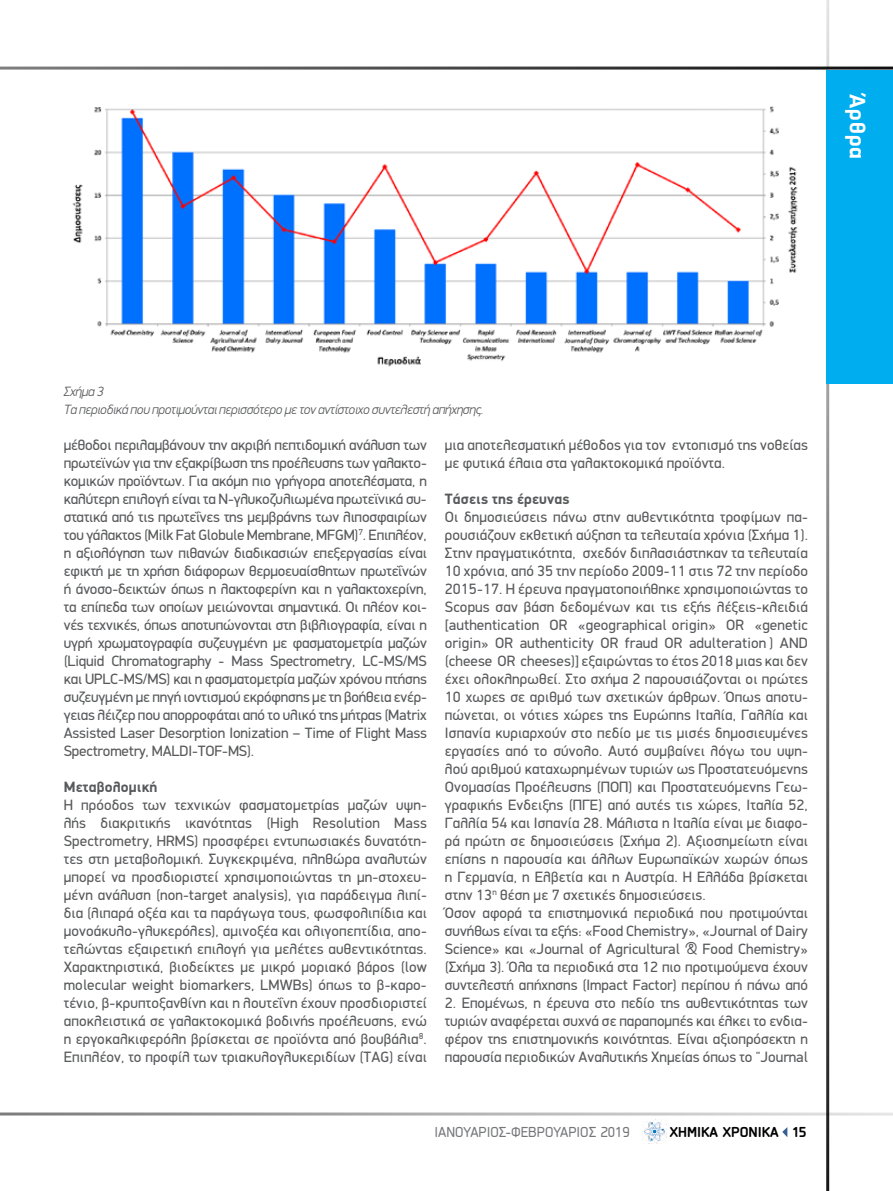
<style>
.page{position:relative;width:893px;height:1191px;background:#fff}
.page>*{position:absolute;margin:0;border:0;box-sizing:border-box;transform-origin:0 0}
.t1{font:700 22.5px "PF Din Display Pro";color:#fff}
.t2{font:15px/18px "PF Din Display";letter-spacing:.01em;color:#58595b;text-align:justify}
.t3{font:700 15px "PF Din Display";letter-spacing:.01em;color:#58595b}
.t4{font:15px "PF Isotext Pro";color:#77787b}
.t5{font:700 15px "PF Isotext Pro";color:#000}
.t6{font:italic 300 13.5px/18px "PF Din Display";letter-spacing:-.02em;color:#58595b}
</style>
<div class="page">
<svg style="left:782px;top:1127px;width:5px;height:10px"></svg>
<hr style="left:0;top:67px;width:893px;height:3px;background:#000">
<hr style="left:0;top:1112px;width:893px;height:3px;background:#000">
<hr style="left:826px;top:0;width:3px;height:1191px;background:#000">
<img style="left:642px;top:1119px;width:25px;height:24px">
<img style="left:72px;top:106px;width:726px;height:261px">
<div style="left:826px;top:70px;width:67px;height:313px;background:#00aeef"></div>
<h1 class="t1" style="left:871px;top:94px;width:67px;rotate:90deg">Άρθρα</h1>
<p class="t6" style="left:64px;top:382px;width:421px">Σχήμα 3<br>Τα περιοδικά που προτιμούνται περισσότερο με τον αντίστοιχο συντελεστή απήχησης.</p>
<p class="t2" style="left:64px;top:436px;width:365px">μέθοδοι περιλαμβάνουν την ακριβή πεπτιδομική ανάλυση των πρωτεϊνών για την εξακρίβωση της προέλευσης των γαλακτο&shy;κομικών προϊόντων. Για ακόμη πιο γρήγορα αποτελέσματα, η καλύτερη επιλογή είναι τα Ν-γλυκοζυλιωμένα πρωτεϊνικά συ&shy;στατικά από τις πρωτεΐνες της μεμβράνης των λιποσφαιρίων του γάλακτος (Milk Fat Globule Membrane, MFGM)<sup>7</sup>. Επιπλέον, η αξιολόγηση των πιθανών διαδικασιών επεξεργασίας είναι εφικτή με τη χρήση διάφορων θερμοευαίσθητων πρωτεΐνών ή άνοσο-δεικτών όπως η λακτοφερίνη και η γαλακτοχερίνη, τα επίπεδα των οποίων μειώνονται σημαντικά. Οι πλέον κοι&shy;νές τεχνικές, όπως αποτυπώνονται στη βιβλιογραφία, είναι η υγρή χρωματογραφία συζευγμένη με φασματομετρία μαζών (Liquid Chromatography - Mass Spectrometry, LC-MS/MS και UPLC-MS/MS) και η φασματομετρία μαζών χρόνου πτήσης συζευγμένη με πηγή ιοντισμού εκρόφησης με τη βοήθεια ενέρ&shy;γειας λέιζερ που απορροφάται από το υλικό της μήτρας (Matrix Assisted Laser Desorption Ionization – Time of Flight Mass Spectrometry, MALDI-TOF-MS).</p>
<p class="t3" style="left:64px;top:778px;width:95px">Μεταβολομική</p>
<p class="t2" style="left:64px;top:796px;width:365px">Η πρόοδος των τεχνικών φασματομετρίας μαζών υψη&shy;λής διακριτικής ικανότητας (High Resolution Mass Spectrometry, HRMS) προσφέρει εντυπωσιακές δυνατότη&shy;τες στη μεταβολομική. Συγκεκριμένα, πληθώρα αναλυτών μπορεί να προσδιοριστεί χρησιμοποιώντας τη μη-στοχευ&shy;μένη ανάλυση (non-target analysis), για παράδειγμα λιπί&shy;δια (λιπαρά οξέα και τα παράγωγα τους, φωσφολιπίδια και μονοάκυλο-γλυκερόλες), αμινοξέα και ολιγοπεπτίδια, απο&shy;τελώντας εξαιρετική επιλογή για μελέτες αυθεντικότητας.<br>Χαρακτηριστικά, βιοδείκτες με μικρό μοριακό βάρος (low molecular weight biomarkers, LMWBs) όπως το β-καρο&shy;τένιο, β-κρυπτοξανθίνη και η λουτεΐνη έχουν προσδιοριστεί αποκλειστικά σε γαλακτοκομικά βοδινής προέλευσης, ενώ η εργοκαλκιφερόλη βρίσκεται σε προϊόντα από βουβάλια<sup>8</sup>.<br>Επιπλέον, το προφίλ των τριακυλογλυκεριδίων (TAG) είναι</p>
<p class="t2" style="left:445px;top:436px;width:365px">μια αποτελεσματική μέθοδος για τον εντοπισμό της νοθείας με φυτικά έλαια στα γαλακτοκομικά προϊόντα.</p>
<p class="t3" style="left:445px;top:490px;width:126px">Τάσεις της έρευνας</p>
<p class="t2" style="left:445px;top:508px;width:365px;text-align:left">Οι δημοσιεύσεις πάνω στην αυθεντικότητα τροφίμων πα&shy;ρουσιάζουν εκθετική αύξηση τα τελευταία χρόνια (Σχήμα 1).<br>Στην πραγματικότητα, σχεδόν διπλασιάστηκαν τα τελευταία 10 χρόνια, από 35 την περίοδο 2009-11 στις 72 την περίοδο 2015-17. Η έρευνα πραγματοποιήθηκε χρησιμοποιώντας το Scopus σαν βάση δεδομένων και τις εξής λέξεις-κλειδιά [authentication OR «geographical origin» OR «genetic origin» OR authenticity OR fraud OR adulteration ) AND (cheese OR cheeses)] εξαιρώντας το έτος 2018 μιας και δεν έχει ολοκληρωθεί. Στο σχήμα 2 παρουσιάζονται οι πρώτες 10 χωρες σε αριθμό των σχετικών άρθρων. Όπως αποτυ&shy;πώνεται, οι νότιες χώρες της Ευρώπης Ιταλία, Γαλλία και Ισπανία κυριαρχούν στο πεδίο με τις μισές δημοσιευμένες εργασίες από το σύνολο. Αυτό συμβαίνει λόγω του υψη&shy;λού αριθμού καταχωρημένων τυριών ως Προστατευόμενης Ονομασίας Προέλευσης (ΠΟΠ) και Προστατευόμενης Γεω&shy;γραφικής Ενδειξης (ΠΓΕ) από αυτές τις χώρες, Ιταλία 52, Γαλλία 54 και Ισπανία 28. Μάλιστα η Ιταλία είναι με διαφο&shy;ρά πρώτη σε δημοσιεύσεις (Σχήμα 2). Αξιοσημείωτη είναι επίσης η παρουσία και άλλων Ευρωπαϊκών χωρών όπως η Γερμανία, η Ελβετία και η Αυστρία. Η Ελλάδα βρίσκεται στην 13<sup>η</sup> θέση με 7 σχετικές δημοσιεύσεις.<br>Όσον αφορά τα επιστημονικά περιοδικά που προτιμούνται συνήθως είναι τα εξής: «Food Chemistry», «Journal of Dairy Science» και «Journal of Agricultural &amp; Food Chemistry» (Σχήμα 3). Όλα τα περιοδικά στα 12 πιο προτιμούμενα έχουν συντελεστή απήχησης (Impact Factor) περίπου ή πάνω από</p>
<p class="t2" style="left:445px;top:994px;width:365px">2. Επομένως, η έρευνα στο πεδίο της αυθεντικότητας των τυριών αναφέρεται συχνά σε παραπομπές και έλκει το ενδια&shy;φέρον της επιστημονικής κοινότητας. Είναι αξιοπρόσεκτη η παρουσία περιοδικών Αναλυτικής Χημείας όπως το “Journal</p>
<p class="t4" style="left:434px;top:1123px;width:197px">ΙΑΝΟΥΑΡΙΟΣ-ΦΕΒΡΟΥΑΡΙΟΣ 2019</p>
<p class="t5" style="left:670px;top:1123px;width:138px">ΧΗΜΙΚΑ ΧΡΟΝΙΚΑ 15</p>
</div>
